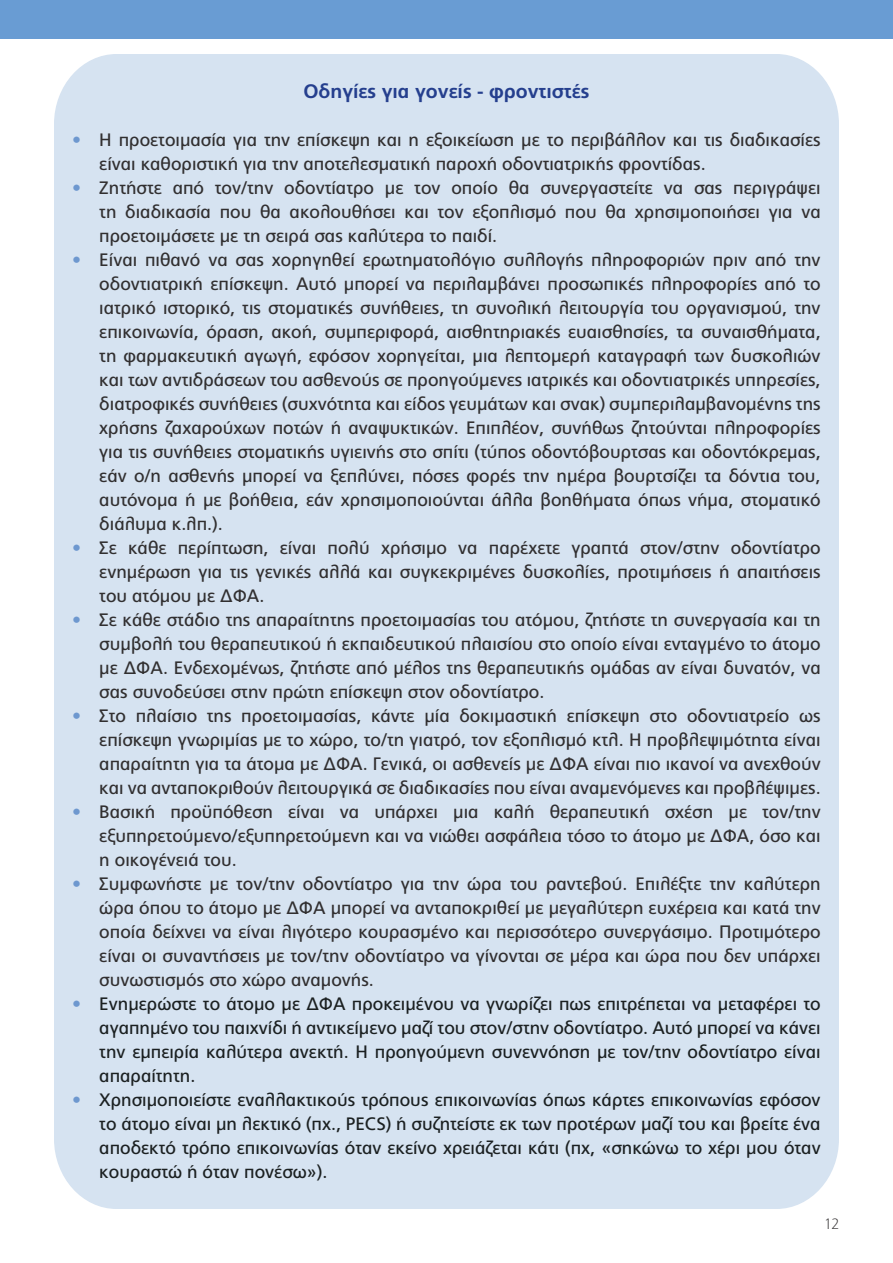
<style>
.page{position:relative;width:893px;height:1263px;background:#fff}
.page>*{position:absolute;margin:0;border:0;box-sizing:border-box;transform-origin:0 0}
.t1{font:700 19.5px "PF Catalog";color:#253f8e}
.t2{font:18px/24px "PF Catalog";color:#312f30;text-align:justify}
.t3{font:18px/24px "PF Catalog";color:#1b2021;text-align:justify}
.t4{font:100 15px "PF Catalog";color:#312f30}
.s1{color:#6e98cf}
</style>
<div class="page">
<div style="left:54px;top:54px;width:785px;height:1155px;background:#d6e3f1"></div>
<div style="left:0;top:0;width:893px;height:38px;background:#699cd3"></div>
<p class="t1" style="left:303px;top:80px;width:288px">Οδηγίες για γονείς - φροντιστές</p>
<p class="t2" style="left:99px;top:128px;width:723px;text-indent:-27px"><span class="s1">•</span> Η προετοιμασία για την επίσκεψη και η εξοικείωση με το περιβάλλον και τις διαδικασίες είναι καθοριστική για την αποτελεσματική παροχή οδοντιατρικής φροντίδας.</p>
<p class="t2" style="left:99px;top:176px;width:723px;text-indent:-27px"><span class="s1">•</span> Ζητήστε από τον/την οδοντίατρο με τον οποίο θα συνεργαστείτε να σας περιγράψει τη διαδικασία που θα ακολουθήσει και τον εξοπλισμό που θα χρησιμοποιήσει για να προετοιμάσετε με τη σειρά σας καλύτερα το παιδί.</p>
<p class="t2" style="left:99px;top:248px;width:723px;text-indent:-27px"><span class="s1">•</span> Είναι πιθανό να σας χορηγηθεί ερωτηματολόγιο συλλογής πληροφοριών πριν από την οδοντιατρική επίσκεψη. Αυτό μπορεί να περιλαμβάνει προσωπικές πληροφορίες από το ιατρικό ιστορικό, τις στοματικές συνήθειες, τη συνολική λειτουργία του οργανισμού, την επικοινωνία, όραση, ακοή, συμπεριφορά, αισθητηριακές ευαισθησίες, τα συναισθήματα, τη φαρμακευτική αγωγή, εφόσον χορηγείται, μια λεπτομερή καταγραφή των δυσκολιών και των αντιδράσεων του ασθενούς σε προηγούμενες ιατρικές και οδοντιατρικές υπηρεσίες, διατροφικές συνήθειες (συχνότητα και είδος γευμάτων και σνακ) συμπεριλαμβανομένης της χρήσης ζαχαρούχων ποτών ή αναψυκτικών. Επιπλέον, συνήθως ζητούνται πληροφορίες για τις συνήθειες στοματικής υγιεινής στο σπίτι (τύπος οδοντόβουρτσας και οδοντόκρεμας, εάν ο/η ασθενής μπορεί να ξεπλύνει, πόσες φορές την ημέρα βουρτσίζει τα δόντια του, αυτόνομα ή με βοήθεια, εάν χρησιμοποιούνται άλλα βοηθήματα όπως νήμα, στοματικό διάλυμα κ.λπ.).</p>
<p class="t2" style="left:99px;top:536px;width:723px;text-indent:-27px"><span class="s1">•</span> Σε κάθε περίπτωση, είναι πολύ χρήσιμο να παρέχετε γραπτά στον/στην οδοντίατρο ενημέρωση για τις γενικές αλλά και συγκεκριμένες δυσκολίες, προτιμήσεις ή απαιτήσεις του ατόμου με ΔΦΑ.</p>
<p class="t2" style="left:99px;top:608px;width:723px;text-indent:-27px"><span class="s1">•</span> Σε κάθε στάδιο της απαραίτητης προετοιμασίας του ατόμου, ζητήστε τη συνεργασία και τη συμβολή του θεραπευτικού ή εκπαιδευτικού πλαισίου στο οποίο είναι ενταγμένο το άτομο με ΔΦΑ. Ενδεχομένως, ζητήστε από μέλος της θεραπευτικής ομάδας αν είναι δυνατόν, να σας συνοδεύσει στην πρώτη επίσκεψη στον οδοντίατρο.</p>
<p class="t2" style="left:99px;top:704px;width:723px;text-indent:-27px"><span class="s1">•</span> Στο πλαίσιο της προετοιμασίας, κάντε μία δοκιμαστική επίσκεψη στο οδοντιατρείο ως επίσκεψη γνωριμίας με το χώρο, το/τη γιατρό, τον εξοπλισμό κτλ. Η προβλεψιμότητα είναι απαραίτητη για τα άτομα με ΔΦΑ. Γενικά, οι ασθενείς με ΔΦΑ είναι πιο ικανοί να ανεχθούν και να ανταποκριθούν λειτουργικά σε διαδικασίες που είναι αναμενόμενες και προβλέψιμες.</p>
<p class="t2" style="left:99px;top:800px;width:723px;text-indent:-27px"><span class="s1">•</span> Βασική προϋπόθεση είναι να υπάρχει μια καλή θεραπευτική σχέση με τον/την εξυπηρετούμενο/εξυπηρετούμενη και να νιώθει ασφάλεια τόσο το άτομο με ΔΦΑ, όσο και η οικογένειά του.</p>
<p class="t2" style="left:99px;top:872px;width:723px;text-indent:-27px"><span class="s1">•</span> Συμφωνήστε με τον/την οδοντίατρο για την ώρα του ραντεβού. Επιλέξτε την καλύτερη ώρα όπου το άτομο με ΔΦΑ μπορεί να ανταποκριθεί με μεγαλύτερη ευχέρεια και κατά την οποία δείχνει να είναι λιγότερο κουρασμένο και περισσότερο συνεργάσιμο. Προτιμότερο είναι οι συναντήσεις με τον/την οδοντίατρο να γίνονται σε μέρα και ώρα που δεν υπάρχει συνωστισμός στο χώρο αναμονής.</p>
<p class="t3" style="left:99px;top:992px;width:723px;text-indent:-27px"><span class="s1">•</span> Ενημερώστε το άτομο με ΔΦΑ προκειμένου να γνωρίζει πως επιτρέπεται να μεταφέρει το αγαπημένο του παιχνίδι ή αντικείμενο μαζί του στον/στην οδοντίατρο. Αυτό μπορεί να κάνει την εμπειρία καλύτερα ανεκτή. Η προηγούμενη συνεννόηση με τον/την οδοντίατρο είναι απαραίτητη.</p>
<p class="t3" style="left:99px;top:1088px;width:723px;text-indent:-27px"><span class="s1">•</span> Χρησιμοποιείστε εναλλακτικούς τρόπους επικοινωνίας όπως κάρτες επικοινωνίας εφόσον το άτομο είναι μη λεκτικό (πχ., PECS) ή συζητείστε εκ των προτέρων μαζί του και βρείτε ένα αποδεκτό τρόπο επικοινωνίας όταν εκείνο χρειάζεται κάτι (πχ, «σηκώνω το χέρι μου όταν κουραστώ ή όταν πονέσω»).</p>
<p class="t4" style="left:824px;top:1216px;width:16px">12</p>
</div>
